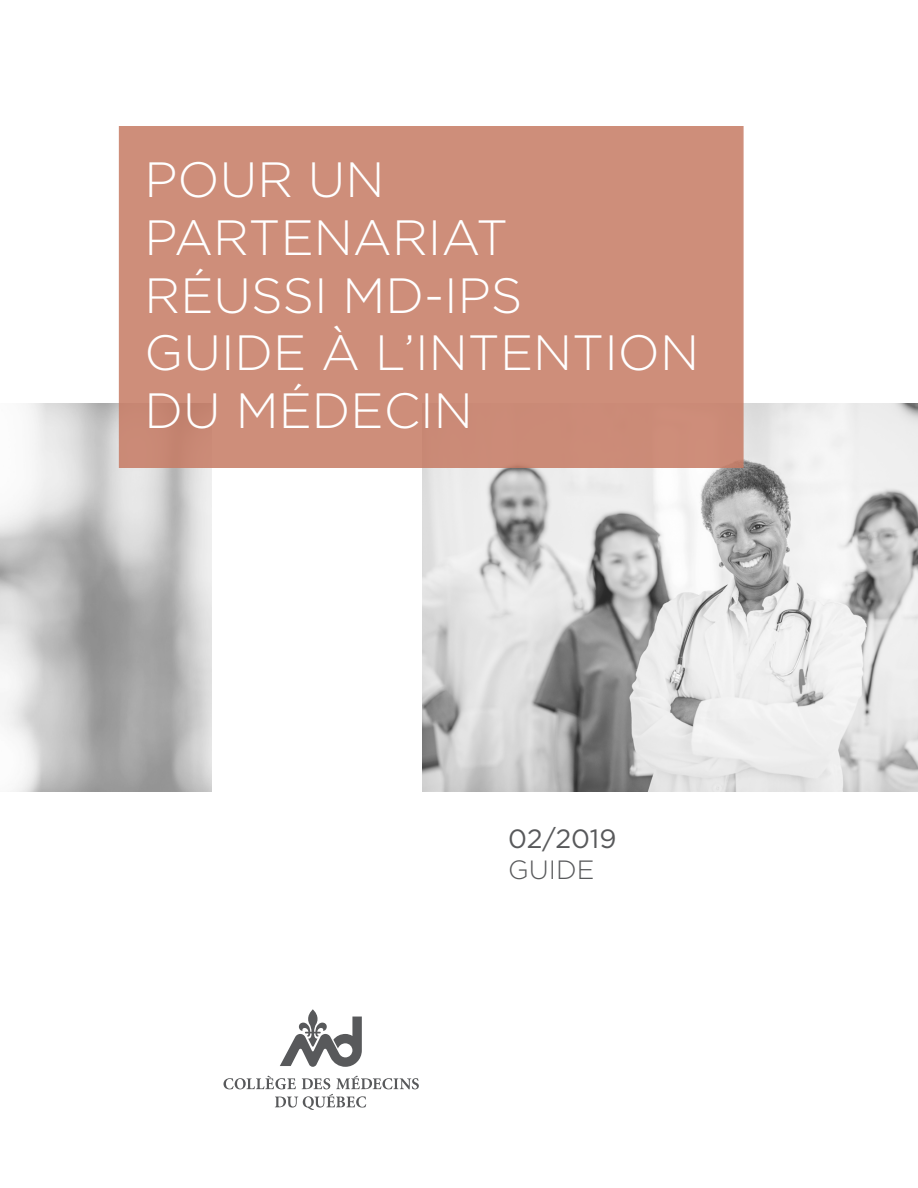
<style>
.page{position:relative;width:918px;height:1188px;background:#fff}
.page>*{position:absolute;margin:0;border:0;box-sizing:border-box;transform-origin:0 0}
.t1{font:300 49.5px/57.8px "Gotham HTF";color:#fff}
.t2{font:26.4px "Gotham HTF";letter-spacing:-.005em;color:#58595b}
.t3{font:300 26.4px "Gotham HTF";color:#58595b}
</style>
<div class="page">
<svg style="left:223px;top:1076px;width:196px;height:34px"></svg>
<svg style="left:280px;top:1009px;width:82px;height:58px"></svg>
<img style="left:423px;top:404px;width:495px;height:388px">
<div style="left:119px;top:126px;width:625px;height:342px;background:#ce8e7a"></div>
<p class="t1" style="left:145px;top:150px;width:556px">POUR UN<br>PARTENARIAT<br>RÉUSSI MD-IPS<br>GUIDE À L’INTENTION<br>DU MÉDECIN</p>
<p class="t2" style="left:508px;top:824px;width:110px">02/2019</p>
<p class="t3" style="left:508px;top:856px;width:88px">GUIDE</p>
</div>
